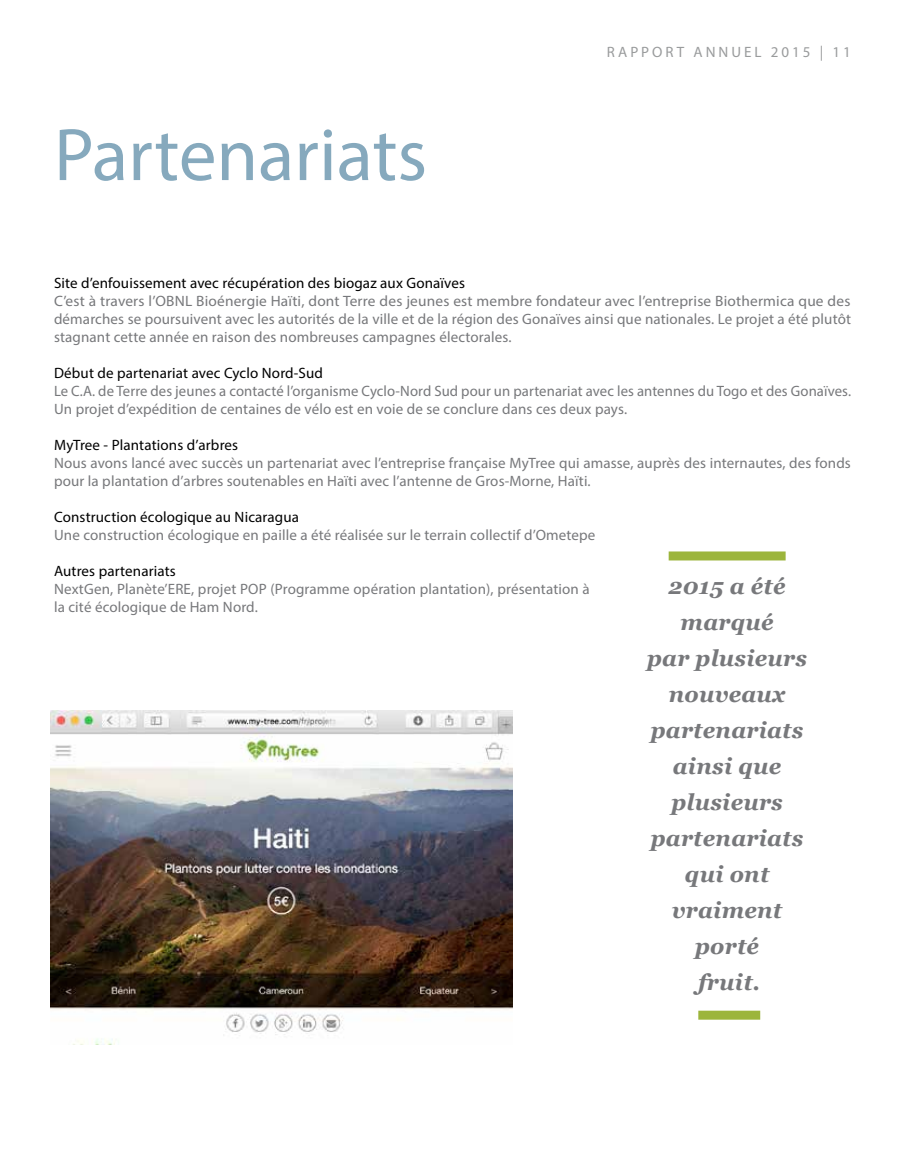
<style>
.page{position:relative;width:905px;height:1175px;background:#fff}
.page>*{position:absolute;margin:0;border:0;box-sizing:border-box;transform-origin:0 0}
.t1{font:75px "Myriad Pro";color:#6894ad}
.t2{font:italic 700 22.5px/36px "Georgia";letter-spacing:.01em;color:#77787b;text-align:center}
.t3{font:15px/18px "Myriad Pro";letter-spacing:.01em;color:#77787b}
.t4{font:15px "Myriad Pro";letter-spacing:.01em;color:#000}
.t5{font:15px "Myriad Pro";letter-spacing:.2em;color:#999b9c}
</style>
<div class="page">
<img style="left:50px;top:710px;width:462px;height:334px">
<div style="left:668px;top:551px;width:117px;height:9px;background:#9cb53c"></div>
<div style="left:698px;top:1010px;width:62px;height:9px;background:#9cb53c"></div>
<h1 class="t1" style="left:54px;top:109px;width:374px">Partenariats</h1>
<p class="t5" style="left:607px;top:43px;width:245px">RAPPORT ANNUEL 2015 | 11</p>
<p class="t4" style="left:54px;top:274px;width:412px">Site d’enfouissement avec récupération des biogaz aux Gonaïves</p>
<p class="t3" style="left:54px;top:292px;width:798px;text-align:justify">C’est à travers l’OBNL Bioénergie Haïti, dont Terre des jeunes est membre fondateur avec l’entreprise Biothermica que des démarches se poursuivent avec les autorités de la ville et de la région des Gonaïves ainsi que nationales. Le projet a été plutôt stagnant cette année en raison des nombreuses campagnes électorales.</p>
<p class="t4" style="left:54px;top:364px;width:270px">Début de partenariat avec Cyclo Nord-Sud</p>
<p class="t3" style="left:54px;top:382px;width:798px">Le C.A. de Terre des jeunes a contacté l’organisme Cyclo-Nord Sud pour un partenariat avec les antennes du Togo et des Gonaïves.<br>Un projet d’expédition de centaines de vélo est en voie de se conclure dans ces deux pays.</p>
<p class="t4" style="left:54px;top:436px;width:186px">MyTree - Plantations d’arbres</p>
<p class="t3" style="left:54px;top:454px;width:798px">Nous avons lancé avec succès un partenariat avec l’entreprise française MyTree qui amasse, auprès des internautes, des fonds pour la plantation d’arbres soutenables en Haïti avec l’antenne de Gros-Morne, Haïti.</p>
<p class="t4" style="left:54px;top:508px;width:247px">Construction écologique au Nicaragua</p>
<p class="t3" style="left:54px;top:526px;width:543px">Une construction écologique en paille a été réalisée sur le terrain collectif d’Ometepe</p>
<p class="t4" style="left:54px;top:562px;width:123px">Autres partenariats</p>
<p class="t3" style="left:54px;top:580px;width:537px">NextGen, Planète’ERE, projet POP (Programme opération plantation), présentation à la cité écologique de Ham Nord.</p>
<h2 class="t2" style="left:647px;top:567px;width:161px">2015 a été marqué<br>par plusieurs nouveaux partenariats ainsi que plusieurs partenariats qui ont vraiment porté<br>fruit.</h2>
</div>
